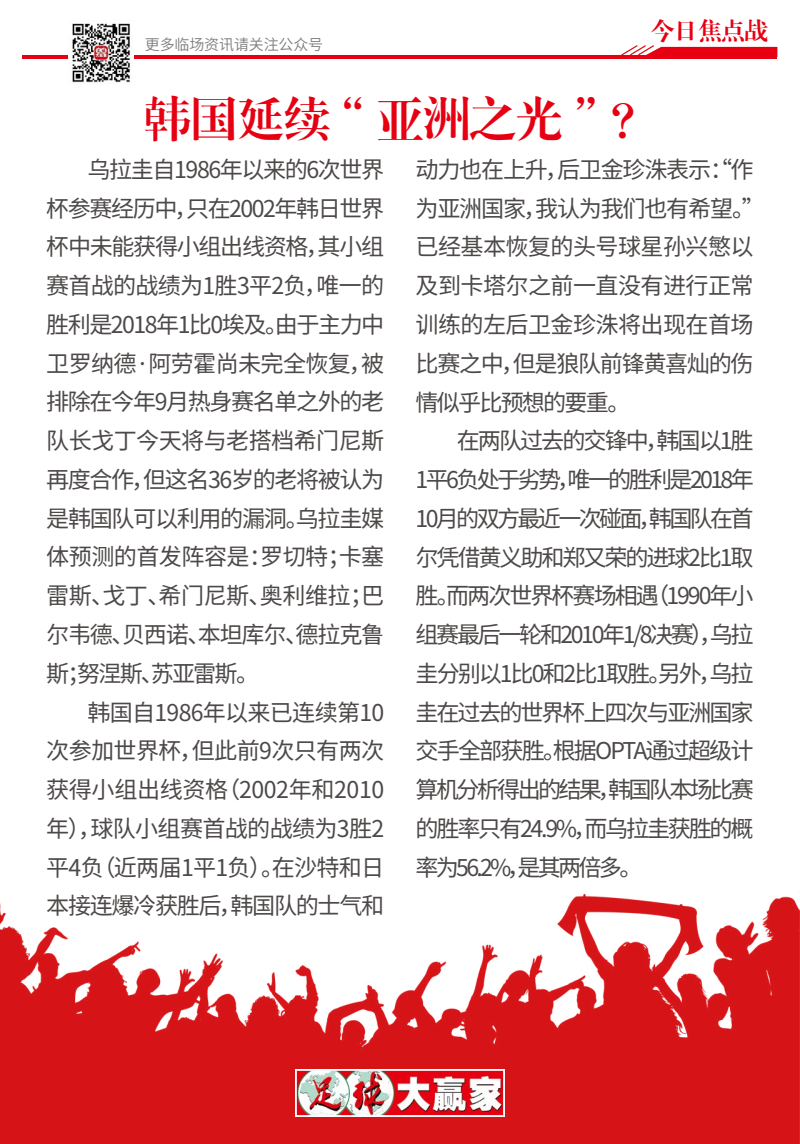
<style>
.page{position:relative;width:800px;height:1144px;background:#fff}
.page>*{position:absolute;margin:0;border:0;box-sizing:border-box;transform-origin:0 0}
.t1{font:46.88px "CT Biao Song SJ";letter-spacing:-.01em;color:#e60012}
.t2{font:23.75px "CT Biao Song SJ";letter-spacing:-.01em;color:#e60012}
.t3{font:23.12px/38.8px "Noto Sans Hans";letter-spacing:-.055em;color:#4c4948;text-align:justify}
.t4{font:600 15px "Noto Sans Hans";letter-spacing:-.01em;color:#7d7d7d}
</style>
<div class="page">
<img style="left:0;top:892px;width:800px;height:252px">
<img style="left:298px;top:1072px;width:204px;height:42px">
<div style="left:295px;top:1069px;width:210px;height:48px;border:2px solid #fff"></div>
<hr style="left:22px;top:55px;width:755px;height:4px;background:#e60012">
<svg style="left:621px;top:45px;width:156px;height:10px"></svg>
<img style="left:68px;top:23px;width:66px;height:60px">
<p class="t4" style="left:145px;top:36px;width:180px">更多临场资讯请关注公众号</p>
<h1 class="t1" style="left:145px;top:95px;width:512px">韩国延续“亚洲之光”？</h1>
<p class="t2" style="left:651px;top:19px;width:119px">今日焦点战</p>
<p class="t3" style="left:46px;top:150px;width:340px;text-indent:41px">乌拉圭自1986年以来的6次世界杯参赛经历中，只在2002年韩日世界杯中未能获得小组出线资格，其小组赛首战的战绩为1胜3平2负，唯一的胜利是2018年1比0埃及。由于主力中卫罗纳德·阿劳霍尚未完全恢复，被排除在今年9月热身赛名单之外的老队长戈丁今天将与老搭档希门尼斯再度合作，但这名36岁的老将被认为是韩国队可以利用的漏洞。乌拉圭媒体预测的首发阵容是：罗切特；卡塞雷斯、戈丁、希门尼斯、奥利维拉；巴尔韦德、贝西诺、本坦库尔、德拉克鲁斯；努涅斯、苏亚雷斯。</p>
<p class="t3" style="left:46px;top:693px;width:340px;text-indent:41px">韩国自1986年以来已连续第10次参加世界杯，但此前9次只有两次获得小组出线资格（2002年和2010年），球队小组赛首战的战绩为3胜2平4负（近两届1平1负）。在沙特和日本接连爆冷获胜后，韩国队的士气和</p>
<p class="t3" style="left:416px;top:151px;width:351px;text-align:left">动力也在上升，后卫金珍洙表示：“作为亚洲国家，我认为我们也有希望。”已经基本恢复的头号球星孙兴慜以及到卡塔尔之前一直没有进行正常训练的左后卫金珍洙将出现在首场比赛之中，但是狼队前锋黄喜灿的伤情似乎比预想的要重。</p>
<p class="t3" style="left:416px;top:422px;width:340px;text-indent:41px">在两队过去的交锋中，韩国以1胜1平6负处于劣势，唯一的胜利是2018年10月的双方最近一次碰面，韩国队在首尔凭借黄义助和郑又荣的进球2比1取胜。而两次世界杯赛场相遇（1990年小组赛最后一轮和2010年1/8决赛），乌拉圭分别以1比0和2比1取胜。另外，乌拉圭在过去的世界杯上四次与亚洲国家交手全部获胜。根据OPTA通过超级计算机分析得出的结果，韩国队本场比赛的胜率只有24.9%，而乌拉圭获胜的概率为56.2%，是其两倍多。</p>
</div>
